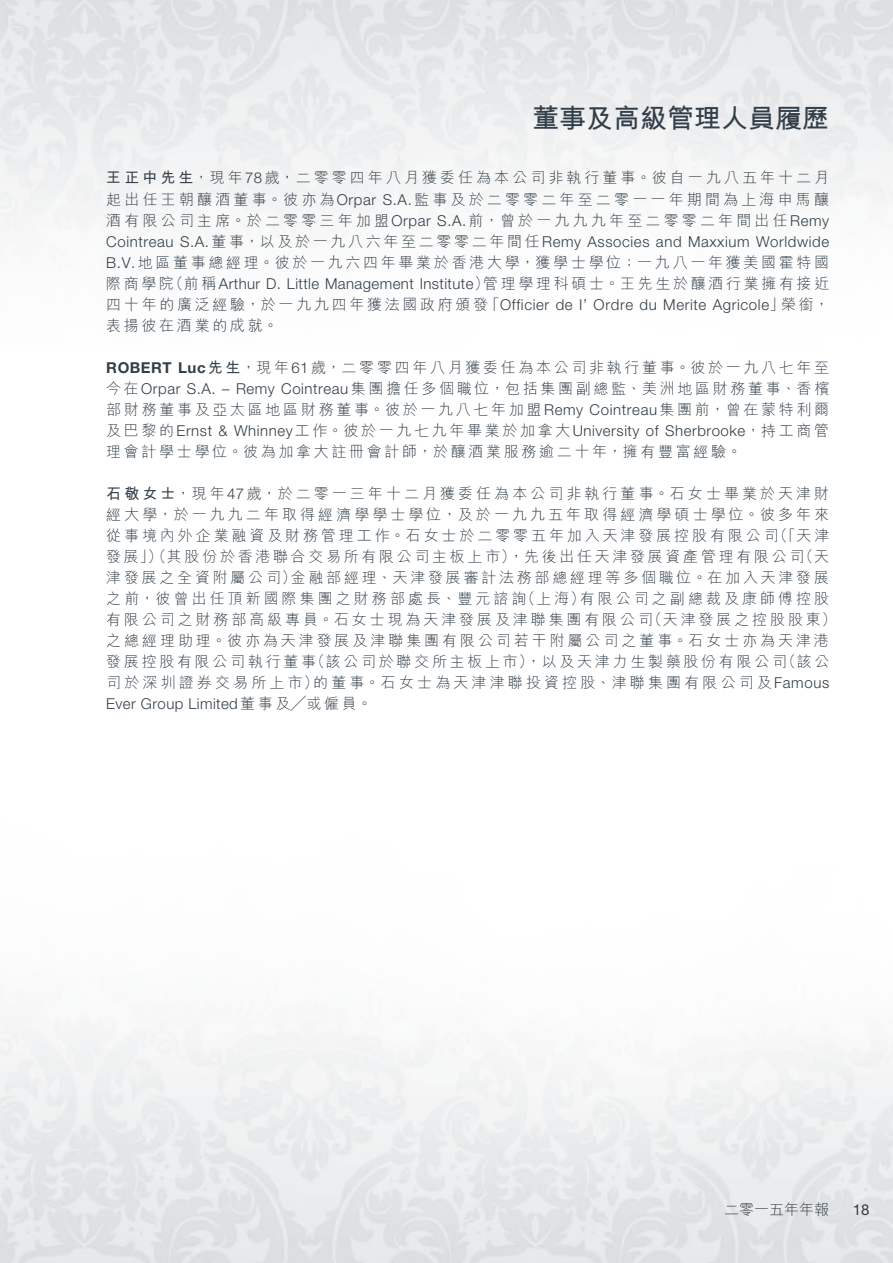
<style>
.page{position:relative;width:893px;height:1263px;background:#fff}
.page>*{position:absolute;margin:0;border:0;box-sizing:border-box;transform-origin:0 0}
.t1{font:700 27px "M Hei HK";color:#323e48}
._00_Body_text{font:300 15px/21px "M Hei HK";letter-spacing:.195em;color:#323e48}
._00_Body_text-2{font:300 15px "Helvetica Neue LT Std";letter-spacing:.03em;color:#323e48}
._00_Body_text-3{font:300 15px "M Hei HK";color:#323e48}
.t2{font:15px "Helvetica Neue LT Std";color:#323e48}
.s1{font-weight:700}
.s2{font-family:"Helvetica Neue LT Std"}
.s3{font-family:"M Hei HK"}
.s4{font-family:"Helvetica Neue LT Std";font-weight:700}
</style>
<div class="page">
<h1 class="t1" style="left:532px;top:98px;width:298px">董事及高級管理人員履歷</h1>
<p class="_00_Body_text" style="left:106px;top:167px;width:725px;text-align:right"><span class="s1">王正中先生</span>，現年<span class="s2">78</span>歲，二零零四年八月獲委任為本公司非執行董事。彼自一九八五年十二月起出任王朝釀酒董事。彼亦為<span class="s2">Orpar SA. .</span>監事及於二零零二年至二零一一年期間為上海申馬釀酒有限公司主席。於二零零三年加盟<span class="s2">Orpar SA.</span> 前<span class="s2">.</span> ，曾於一九九九年至二零零二年間出任<span class="s2">Remy Cointreau S A. .</span>董事，以及於一九八六年至二零零二年間任<span class="s2">Remy Associes and Maxxium Worldwide B V. .</span>地區董事總經理。彼於一九六四年畢業於香港大學，獲學士學位；一九八一年獲美國霍特國管理學理科碩士。王先生於釀酒行業擁有接近</p>
<p class="_00_Body_text-2" style="left:168px;top:274px;width:322px"><span class="s3">（前稱</span>Arthur D. Little Management Institute<span class="s3">）</span></p>
<p class="_00_Body_text" style="left:106px;top:272px;width:70px">際商學院</p>
<p class="_00_Body_text" style="left:106px;top:293px;width:383px">四十年的廣泛經驗，於一九九四年獲法國政府頒發表揚彼在酒業的成就。</p>
<p class="_00_Body_text" style="left:106px;top:357px;width:724px;text-align:justify"><span class="s4">ROBERT Luc</span><span class="s1">先生</span>，現年<span class="s2">61</span>歲，二零零四年八月獲委任為本公司非執行董事。彼於一九八七年至今在<span class="s2">Orpar S A. . – Remy Cointreau</span>集團擔任多個職位，包括集團副總監、美洲地區財務董事、香檳部財務董事及亞太區地區財務董事。彼於一九八七年加盟<span class="s2">Remy Cointreau</span>集團前，曾在蒙特利爾及巴黎的<span class="s2">Ernst &amp; Whinney</span>工作。彼於一九七九年畢業於加拿大<span class="s2">University of Sherbrooke</span>，持工商管理會計學士學位。彼為加拿大註冊會計師，於釀酒業服務逾二十年，擁有豐富經驗。</p>
<p class="_00_Body_text" style="left:106px;top:483px;width:725px;text-align:right"><span class="s1">石敬女士</span>，現年<span class="s2">47</span>歲，於二零一三年十二月獲委任為本公司非執行董事。石女士畢業於天津財經大學，於一九九二年取得經濟學學士學位，及於一九九五年取得經濟學碩士學位。彼多年來（「天津</p>
<p class="_00_Body_text" style="left:781px;top:293px;width:50px">榮銜，</p>
<p class="_00_Body_text-2" style="left:485px;top:295px;width:301px"><span class="s3">「</span>Officier de ’ I Ordre du Merite Agricole<span class="s3">」</span></p>
<p class="_00_Body_text" style="left:106px;top:525px;width:674px">從事境內外企業融資及財務管理工作。石女士於二零零五年加入天津發展控股有限公司</p>
<p class="_00_Body_text" style="left:291px;top:546px;width:540px;text-indent:-184px">發展」）（其股份於香港聯合交易所有限公司主板上市，）先後出任天津發展資產管理有限公司<br>金融部經理、天津發展審計法務部總經理等多個職位。在加入天津發展</p>
<p class="_00_Body_text" style="left:798px;top:546px;width:32px">（天</p>
<p class="_00_Body_text" style="left:106px;top:567px;width:192px">津發展之全資附屬公司）</p>
<p class="_00_Body_text" style="left:580px;top:588px;width:251px">有限公司之副總裁及康師傅控股</p>
<p class="_00_Body_text" style="left:521px;top:588px;width:66px">（上海）</p>
<p class="_00_Body_text" style="left:106px;top:588px;width:422px">之前，彼曾出任頂新國際集團之財務部處長、豐元諮詢</p>
<p class="_00_Body_text" style="left:106px;top:609px;width:548px">有限公司之財務部高級專員。石女士現為天津發展及津聯集團有限公司</p>
<p class="_00_Body_text" style="left:106px;top:630px;width:724px">之總經理助理。彼亦為天津發展及津聯集團有限公司若干附屬公司之董事。石女士亦為天津港</p>
<p class="_00_Body_text" style="left:781px;top:651px;width:50px">（該公</p>
<p class="_00_Body_text" style="left:647px;top:609px;width:191px">（天津發展之控股股東(</p>
<p class="_00_Body_text" style="left:310px;top:651px;width:478px">（該公司於聯交所主板上市，）以及天津力生製藥股份有限公司</p>
<p class="_00_Body_text" style="left:313px;top:651px;width:517px;text-indent:-207px">發展控股有限公司執行董事<br>的董事。石女士為天津津聯投資控股、津聯集團有限公司及<span class="s2">Famous</span></p>
<p class="_00_Body_text" style="left:106px;top:672px;width:267px">司於深圳證券交易所上市）<br><span class="s2">Ever Group Limited</span>董事及╱或僱員。</p>
<p class="_00_Body_text-3" style="left:724px;top:1202px;width:106px">二零一五年年報</p>
<p class="t2" style="left:853px;top:1200px;width:18px">18</p>
</div>
